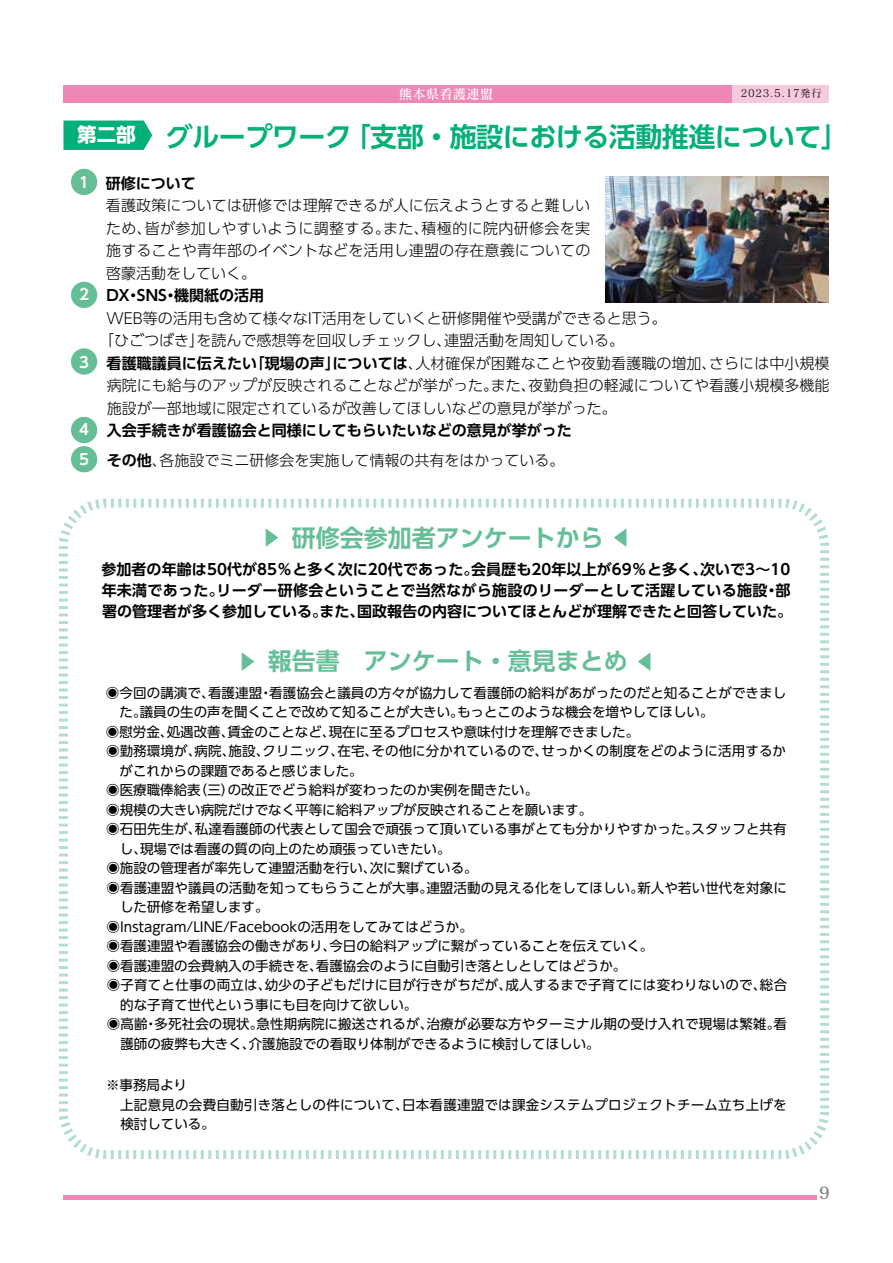
<style>
.page{position:relative;width:893px;height:1263px;background:#fff}
.page>*{position:absolute;margin:0;border:0;box-sizing:border-box;transform-origin:0 0}
.t1{font:700 27px "UD Shin Go Pro De";letter-spacing:-.02em;color:#04af7a}
.t2{font:700 24px "UD Shin Go Pro De";color:#66be97}
.t3{font:700 19.5px "UD Shin Go Pro";color:#fff}
.t4{font:16.5px "Matisse Pro B";color:#898989}
.t5{font:300 15px/22.5px "UD Shin Go Pro";color:#000;text-align:justify}
.t6{font:700 15px/21px "UD Shin Go Pro De";color:#000;text-align:justify}
.t7{font:700 15px/30px "UD Shin Go Pro De";color:#fff}
.t8{font:13.5px "UD Shin Go Pro";color:#000}
.t9{font:13.5px/19.5px "UD Shin Go Pro";letter-spacing:.02em;color:#000}
.t10{font:13.5px "Matisse Pro DB";color:#fff}
.t11{font:10.5px "Matisse Pro M";letter-spacing:.05em;color:#000}
.s1{font-family:"UD Shin Go Pro De";font-weight:700}
.s2{font-family:"Koz Go Pr 6 N";font-weight:400;font-size:19.5px}
</style>
<div class="page">
<div style="left:71px;top:169px;width:26px;height:26px;background:#66be97;border-radius:50%"></div>
<div style="left:71px;top:282px;width:26px;height:26px;background:#66be97;border-radius:50%"></div>
<div style="left:71px;top:348px;width:26px;height:27px;background:#66be97;border-radius:50%"></div>
<div style="left:71px;top:417px;width:26px;height:26px;background:#66be97;border-radius:50%"></div>
<div style="left:71px;top:446px;width:26px;height:26px;background:#66be97;border-radius:50%"></div>
<hr style="left:63px;top:1195px;width:754px;height:4px;background:#ee87b4">
<div style="left:63px;top:85px;width:766px;height:17px;background:#ee87b4"></div>
<div style="left:733px;top:85px;width:96px;height:17px;background:#f7c9dd"></div>
<div style="left:59px;top:499px;width:770px;height:660px;border:9px dashed #66be97;border-radius:43px"></div>
<img style="left:606px;top:177px;width:223px;height:125px">
<svg style="left:63px;top:121px;width:89px;height:29px;background:#10b380"></svg>
<p class="t10" style="left:399px;top:85px;width:96px">熊本県看護連盟</p>
<p class="t11" style="left:741px;top:87px;width:82px">2023.5.17発行</p>
<h1 class="t1" style="left:166px;top:114px;width:684px">グループワーク「支部・施設における活動推進について」</h1>
<p class="t6" style="left:106px;top:172px;width:92px">研修について</p>
<p class="t5" style="left:106px;top:194px;width:486px">看護政策については研修では理解できるが人に伝えようとすると難しいため、皆が参加しやすいように調整する。また、積極的に院内研修会を実施することや青年部のイベントなどを活用し連盟の存在意義についての啓蒙活動をしていく。</p>
<p class="t6" style="left:106px;top:285px;width:159px">DX・SNS・機関紙の活用</p>
<p class="t5" style="left:106px;top:306px;width:562px">WEB等の活用も含めて様々なIT活用をしていくと研修開催や受講ができると思う。</p>
<p class="t5" style="left:99px;top:329px;width:526px">「ひごつばき」を読んで感想等を回収しチェックし、連盟活動を周知している。</p>
<p class="t5" style="left:107px;top:351px;width:724px"><span class="s1">看護職議員に伝えたい「現場の声」については</span>、人材確保が困難なことや夜勤看護職の増加、さらには中小規模</p>
<p class="t5" style="left:107px;top:374px;width:724px">病院にも給与のアップが反映されることなどが挙がった。また、夜勤負担の軽減についてや看護小規模多機能</p>
<p class="t5" style="left:107px;top:396px;width:512px">施設が一部地域に限定されているが改善してほしいなどの意見が挙がった。</p>
<p class="t6" style="left:107px;top:420px;width:466px">入会手続きが看護協会と同様にしてもらいたいなどの意見が挙がった</p>
<p class="t5" style="left:107px;top:449px;width:459px"><span class="s1">その他</span>、各施設でミニ研修会を実施して情報の共有をはかっている。</p>
<h3 class="t3" style="left:77px;top:119px;width:60px">第二部</h3>
<p class="t7" style="left:79px;top:166px;width:11px">1</p>
<p class="t7" style="left:79px;top:279px;width:11px">2</p>
<p class="t7" style="left:79px;top:346px;width:11px">3</p>
<p class="t7" style="left:79px;top:414px;width:11px">4<br>5</p>
<h2 class="t2" style="left:261px;top:518px;width:372px"><span class="s2">▶</span> 研修会参加者アンケートから <span class="s2">◀</span></h2>
<p class="t6" style="left:101px;top:558px;width:692px">参加者の年齢は50代が85％と多く次に20代であった。会員歴も20年以上が69％と多く、次いで3～10年未満であった。リーダー研修会ということで当然ながら施設のリーダーとして活躍している施設・部署の管理者が多く参加している。また、国政報告の内容についてほとんどが理解できたと回答していた。</p>
<h2 class="t2" style="left:237px;top:642px;width:420px"><span class="s2">▶</span> 報告書　アンケート・意見まとめ <span class="s2">◀</span></h2>
<p class="t8" style="left:106px;top:682px;width:682px">◉今回の講演で、看護連盟・看護協会と議員の方々が協力して看護師の給料があがったのだと知ることができまし</p>
<p class="t8" style="left:119px;top:701px;width:595px">た。議員の生の声を聞くことで改めて知ることが大きい。もっとこのような機会を増やしてほしい。</p>
<p class="t8" style="left:106px;top:721px;width:535px">◉慰労金、処遇改善、賃金のことなど、現在に至るプロセスや意味付けを理解できました。</p>
<p class="t8" style="left:106px;top:740px;width:681px">◉勤務環境が、病院、施設、クリニック、在宅、その他に分かれているので、せっかくの制度をどのように活用するか</p>
<p class="t8" style="left:120px;top:760px;width:244px">がこれからの課題であると感じました。</p>
<p class="t8" style="left:106px;top:779px;width:433px">◉医療職俸給表（三）の改正でどう給料が変わったのか実例を聞きたい。</p>
<p class="t8" style="left:106px;top:799px;width:487px">◉規模の大きい病院だけでなく平等に給料アップが反映されることを願います。</p>
<p class="t8" style="left:106px;top:818px;width:682px">◉石田先生が、私達看護師の代表として国会で頑張って頂いている事がとても分かりやすかった。スタッフと共有</p>
<p class="t8" style="left:120px;top:838px;width:332px">し、現場では看護の質の向上のため頑張っていきたい。</p>
<p class="t8" style="left:106px;top:857px;width:373px">◉施設の管理者が率先して連盟活動を行い、次に繋げている。</p>
<p class="t8" style="left:106px;top:877px;width:682px">◉看護連盟や議員の活動を知ってもらうことが大事。連盟活動の見える化をしてほしい。新人や若い世代を対象に</p>
<p class="t8" style="left:120px;top:896px;width:150px">した研修を希望します。</p>
<p class="t8" style="left:107px;top:916px;width:368px">◉Instagram/LINE/Facebookの活用をしてみてはどうか。</p>
<p class="t8" style="left:107px;top:935px;width:548px">◉看護連盟や看護協会の働きがあり、今日の給料アップに繋がっていることを伝えていく。</p>
<p class="t8" style="left:107px;top:955px;width:521px">◉看護連盟の会費納入の手続きを、看護協会のように自動引き落としとしてはどうか。</p>
<p class="t9" style="left:107px;top:975px;width:682px">◉子育てと仕事の両立は、幼少の子どもだけに目が行きがちだが、成人するまで子育てには変わりないので、総合</p>
<p class="t8" style="left:120px;top:994px;width:299px">的な子育て世代という事にも目を向けて欲しい。</p>
<p class="t8" style="left:107px;top:1013px;width:682px">◉高齢・多死社会の現状。急性期病院に搬送されるが、治療が必要な方やターミナル期の受け入れで現場は繁雑。看</p>
<p class="t8" style="left:120px;top:1033px;width:481px">護師の疲弊も大きく、介護施設での看取り体制ができるように検討してほしい。</p>
<p class="t9" style="left:106px;top:1075px;width:682px">※事務局より<br>　上記意見の会費自動引き落としの件について、日本看護連盟では課金システムプロジェクトチーム立ち上げを　検討している。</p>
<p class="t4" style="left:819px;top:1182px;width:12px">9</p>
</div>
